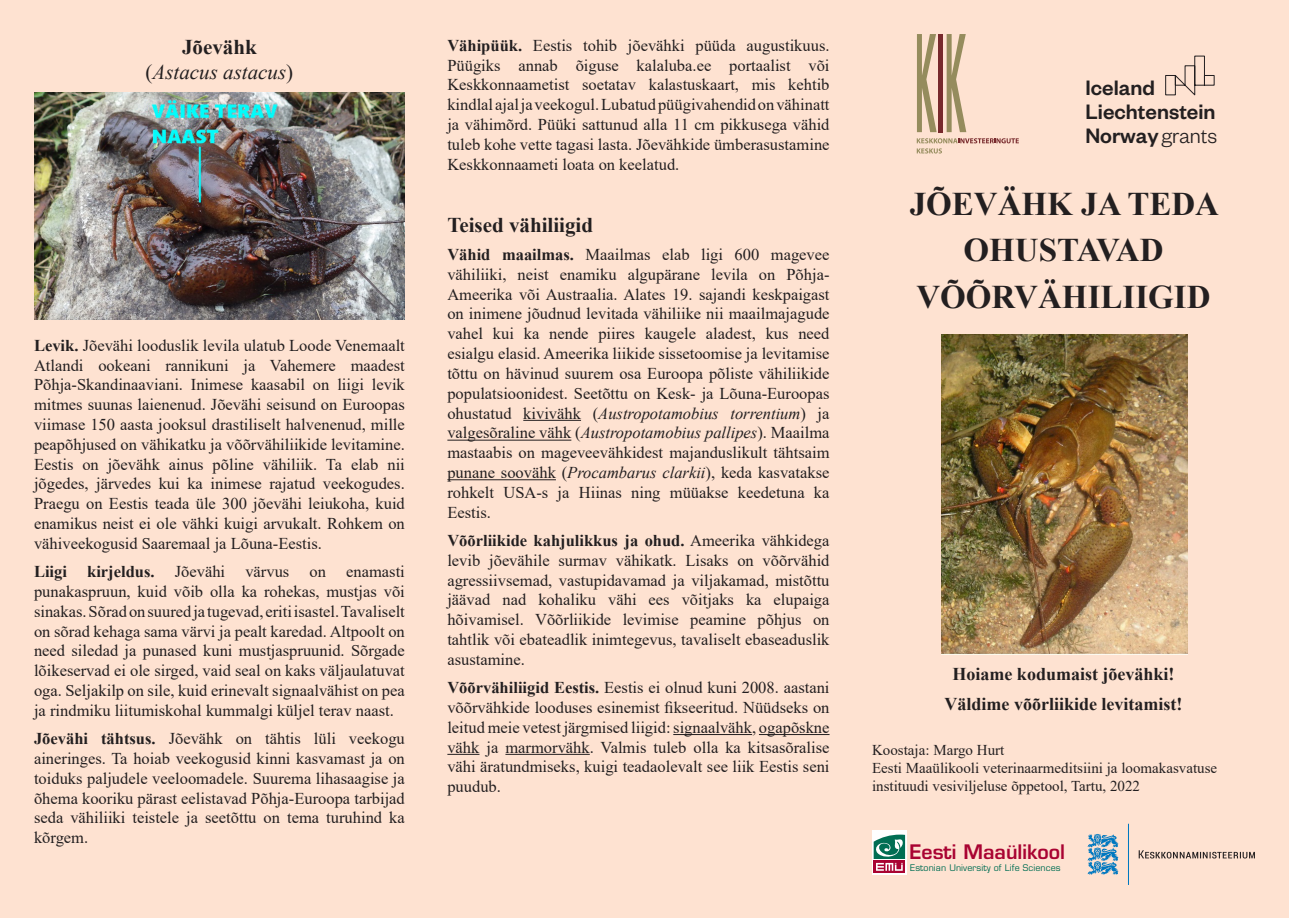
<style>
.page{position:relative;width:1289px;height:919px;background:#fff}
.page>*{position:absolute;margin:0;border:0;box-sizing:border-box;transform-origin:0 0}
.t1{font:700 33px/46.5px "Times New Roman";color:#231f20;text-align:center}
.t2{font:500 22.95px/23.7px "Founders Grotesk";color:#231f20}
.t3{font:italic 21px/25.2px "Times New Roman";color:#231f20;text-align:center}
.t4{font:700 21px "Times New Roman";color:#231f20}
.t5{font:600 19.5px "Eurostile";color:#a90332}
.t6{font:700 18px/30.2px "Times New Roman";color:#231f20;text-align:center}
.t7{font:16.5px/19.8px "Times New Roman";color:#231f20;text-align:justify}
.t8{font:15px/18px "Times New Roman";color:#231f20}
.t9{font:8.85px "Eurostile";letter-spacing:.01em;color:#006e53}
.s1{font-weight:700;font-style:normal}
.s2{font-style:normal}
.s3{font-weight:700}
.s4{font-style:italic}
.s5{font-weight:300}
</style>
<div class="page">
<div style="left:0;top:1px;width:1288px;height:917px;background:#fee2d1"></div>
<svg style="left:916px;top:138px;width:102px;height:15px"></svg>
<svg style="left:917px;top:34px;width:19px;height:98px"></svg>
<div style="left:938px;top:34px;width:5px;height:98px;background:#782a2d"></div>
<svg style="left:946px;top:34px;width:20px;height:98px"></svg>
<svg style="left:1165px;top:55px;width:49px;height:41px"></svg>
<img style="left:941px;top:334px;width:246px;height:320px">
<div style="left:872px;top:830px;width:34px;height:44px;background:#fff"></div>
<svg style="left:873px;top:870px;width:32px;height:3px"></svg>
<svg style="left:873px;top:834px;width:32px;height:36px"></svg>
<svg style="left:1087px;top:834px;width:32px;height:41px"></svg>
<svg style="left:1138px;top:850px;width:116px;height:8px"></svg>
<hr style="left:523px;top:420px;width:58px;height:1px;background:#231f20">
<hr style="left:447px;top:439px;width:124px;height:1px;background:#231f20">
<hr style="left:447px;top:479px;width:109px;height:1px;background:#231f20">
<hr style="left:673px;top:734px;width:79px;height:1px;background:#231f20">
<hr style="left:759px;top:734px;width:70px;height:1px;background:#231f20">
<hr style="left:447px;top:753px;width:32px;height:1px;background:#231f20">
<hr style="left:505px;top:753px;width:84px;height:1px;background:#231f20">
<img style="left:34px;top:92px;width:371px;height:227px">
<p class="t3" style="left:146px;top:34px;width:149px"><span class="s1">Jõevähk </span><span class="s2">(</span>Astacus astacus<span class="s2">)</span></p>
<p class="t7" style="left:447px;top:35px;width:383px"><span class="s3">Vähipüük.</span> Eestis tohib jõevähki püüda augustikuus.<br>Püügiks annab õiguse kalaluba.ee portaalist või Keskkonnaametist soetatav kalastuskaart, mis kehtib kindlal ajal ja veekogul. Lubatud püügivahendid on vähinatt ja vähimõrd. Püüki sattunud alla 11 cm pikkusega vähid tuleb kohe vette tagasi lasta. Jõevähkide ümberasustamine Keskkonnaameti loata on keelatud.</p>
<p class="t7" style="left:34px;top:335px;width:372px"><span class="s3">Levik.</span> Jõevähi looduslik levila ulatub Loode Venemaalt Atlandi ookeani rannikuni ja Vahemere maadest Põhja-Skandinaaviani. Inimese kaasabil on liigi levik mitmes suunas laienenud. Jõevähi seisund on Euroopas viimase 150 aasta jooksul drastiliselt halvenenud, mille peapõhjused on vähikatku ja võõrvähiliikide levitamine.<br>Eestis on jõevähk ainus põline vähiliik. Ta elab nii jõgedes, järvedes kui ka inimese rajatud veekogudes.<br>Praegu on Eestis teada üle 300 jõevähi leiukoha, kuid enamikus neist ei ole vähki kuigi arvukalt. Rohkem on vähiveekogusid Saaremaal ja Lõuna-Eestis.</p>
<p class="t7" style="left:34px;top:561px;width:372px"><span class="s3">Liigi kirjeldus.</span> Jõevähi värvus on enamasti punakaspruun, kuid võib olla ka rohekas, mustjas või sinakas. Sõrad on suured ja tugevad, eriti isastel. Tavaliselt on sõrad kehaga sama värvi ja pealt karedad. Altpoolt on need siledad ja punased kuni mustjaspruunid. Sõrgade lõikeservad ei ole sirged, vaid seal on kaks väljaulatuvat oga. Seljakilp on sile, kuid erinevalt signaalvähist on pea ja rindmiku liitumiskohal kummalgi küljel terav naast.</p>
<p class="t7" style="left:34px;top:728px;width:372px"><span class="s3">Jõevähi tähtsus.</span> Jõevähk on tähtis lüli veekogu aineringes. Ta hoiab veekogusid kinni kasvamast ja on toiduks paljudele veeloomadele. Suurema lihasaagise ja õhema kooriku pärast eelistavad Põhja-Euroopa tarbijad seda vähiliiki teistele ja seetõttu on tema turuhind ka kõrgem.</p>
<p class="t4" style="left:447px;top:209px;width:147px">Teised vähiliigid</p>
<p class="t7" style="left:447px;top:244px;width:384px"><span class="s3">Vähid maailmas.</span> Maailmas elab ligi 600 magevee vähiliiki, neist enamiku algupärane levila on Põhja-Ameerika või Austraalia. Alates 19. sajandi keskpaigast on inimene jõudnud levitada vähiliike nii maailmajagude vahel kui ka nende piires kaugele aladest, kus need esialgu elasid. Ameerika liikide sissetoomise ja levitamise tõttu on hävinud suurem osa Euroopa põliste vähiliikide populatsioonidest. Seetõttu on Kesk- ja Lõuna-Euroopas ohustatud kivivähk (<span class="s4">Austropotamobius torrentium</span>) ja valgesõraline vähk (<span class="s4">Austropotamobius pallipes</span>). Maailma mastaabis on mageveevähkidest majanduslikult tähtsaim punane soovähk (<span class="s4">Procambarus clarkii</span>), keda kasvatakse rohkelt USA-s ja Hiinas ning müüakse keedetuna ka Eestis.</p>
<p class="t7" style="left:447px;top:530px;width:383px"><span class="s3">Võõrliikide kahjulikkus ja ohud.</span> Ameerika vähkidega levib jõevähile surmav vähikatk. Lisaks on võõrvähid agressiivsemad, vastupidavamad ja viljakamad, mistõttu jäävad nad kohaliku vähi ees võitjaks ka elupaiga hõivamisel. Võõrliikide levimise peamine põhjus on tahtlik või ebateadlik inimtegevus, tavaliselt ebaseaduslik asustamine.</p>
<p class="t7" style="left:447px;top:677px;width:383px"><span class="s3">Võõrvähiliigid Eestis.</span> Eestis ei olnud kuni 2008. aastani võõrvähkide looduses esinemist fikseeritud. Nüüdseks on leitud meie vetest järgmised liigid: signaalvähk, ogapõskne vähk ja marmorvähk. Valmis tuleb olla ka kitsasõralise vähi äratundmiseks, kuigi teadaolevalt see liik Eestis seni puudub.</p>
<h2 class="t2" style="left:1085px;top:75px;width:133px">Iceland<br>Liechtenstein<br>Norway<span class="s5">grants</span></h2>
<h1 class="t1" style="left:909px;top:179px;width:311px">JÕEVÄHK JA TEDA<br>OHUSTAVAD<br>VÕÕRVÄHILIIGID</h1>
<p class="t6" style="left:944px;top:658px;width:239px">Hoiame kodumaist jõevähki!<br>Väldime võõrliikide levitamist!</p>
<p class="t8" style="left:872px;top:740px;width:346px">Koostaja: Margo Hurt<br>Eesti Maaülikooli veterinaarmeditsiini ja loomakasvatuse instituudi vesiviljeluse õppetool, Tartu, 2022</p>
<p class="t5" style="left:909px;top:839px;width:157px">Eesti Maaülikool</p>
<p class="t9" style="left:910px;top:862px;width:152px">Estonian University of Life Sciences</p>
</div>
